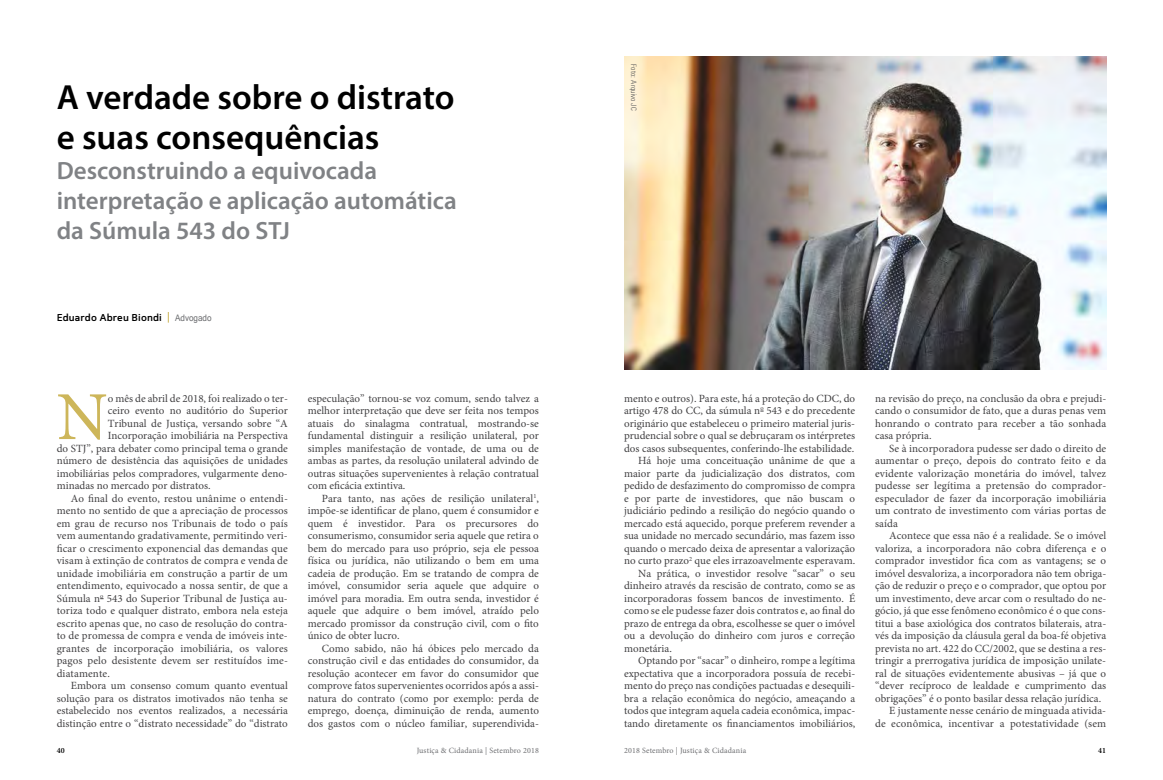
<style>
.page{position:relative;width:1163px;height:780px;background:#fff}
.page>*{position:absolute;margin:0;border:0;box-sizing:border-box;transform-origin:0 0}
.t1{font:68.7px "Minion Pro";color:#cdb65a}
.t2{font:600 35px/40px "Myriad Pro";color:#000}
.t3{font:600 25px/30px "Myriad Pro";color:#808285}
.t4{font:11px/12.5px "Minion Pro";color:#414042;text-align:justify}
.t5{font:600 10px "Mentone";letter-spacing:.015em;color:#000}
.t6{font:9px "Microsoft Sans Serif";color:#6d6e71;scale:.9 1}
.t7{font:8px "Minion Pro";letter-spacing:.02em;color:#6d6e71}
.t8{font:600 8px "Minion Pro";color:#000}
.t9{font:300 condensed 7.5px "Zurich BT";letter-spacing:.015em;color:#4f4f51}
</style>
<div class="page">
<img style="left:624px;top:57px;width:482px;height:312px">
<h2 class="t2" style="left:57px;top:77px;width:399px">A verdade sobre o distrato e suas consequências</h2>
<h3 class="t3" style="left:57px;top:155px;width:401px">Desconstruindo a equivocada interpretação e aplicação automática da Súmula 543 do STJ</h3>
<p class="t5" style="left:57px;top:311px;width:107px">Eduardo Abreu Biondi</p>
<p class="t6" style="left:175px;top:312px;width:42px">Advogado</p>
<h1 class="t1" style="left:57px;top:371px;width:53px">N</h1>
<p class="t4" style="left:108px;top:392px;width:182px">o mês de abril de 2018, foi realizado o ter-</p>
<p class="t4" style="left:108px;top:404px;width:181px">ceiro evento no auditório do Superior</p>
<p class="t4" style="left:108px;top:417px;width:181px">Tribunal de Justiça, versando sobre “A</p>
<p class="t4" style="left:108px;top:429px;width:181px">Incorporação imobiliária na Perspectiva</p>
<p class="t4" style="left:57px;top:442px;width:233px">do STJ”, para debater como principal tema o grande</p>
<p class="t4" style="left:57px;top:454px;width:233px">número de desistência das aquisições de unidades</p>
<p class="t4" style="left:57px;top:467px;width:233px">imobiliárias pelos compradores, vulgarmente deno-</p>
<p class="t4" style="left:57px;top:479px;width:155px">minadas no mercado por distratos.</p>
<p class="t4" style="left:71px;top:492px;width:218px">Ao final do evento, restou unânime o entendi-</p>
<p class="t4" style="left:57px;top:504px;width:233px">mento no sentido de que a apreciação de processos</p>
<p class="t4" style="left:57px;top:517px;width:233px">em grau de recurso nos Tribunais de todo o país</p>
<p class="t4" style="left:57px;top:529px;width:233px">vem aumentando gradativamente, permitindo veri-</p>
<p class="t4" style="left:57px;top:542px;width:233px">ficar o crescimento exponencial das demandas que</p>
<p class="t4" style="left:57px;top:554px;width:233px">visam à extinção de contratos de compra e venda de</p>
<p class="t4" style="left:57px;top:567px;width:233px">unidade imobiliária em construção a partir de um</p>
<p class="t4" style="left:57px;top:579px;width:233px">entendimento, equivocado a nossa sentir, de que a</p>
<p class="t4" style="left:57px;top:592px;width:232px">Súmula n<sup>o</sup> 543 do Superior Tribunal de Justiça au-</p>
<p class="t4" style="left:57px;top:604px;width:233px">toriza todo e qualquer distrato, embora nela esteja</p>
<p class="t4" style="left:57px;top:617px;width:233px">escrito apenas que, no caso de resolução do contra-</p>
<p class="t4" style="left:57px;top:629px;width:232px">to de promessa de compra e venda de imóveis inte-</p>
<p class="t4" style="left:57px;top:642px;width:233px">grantes de incorporação imobiliária, os valores</p>
<p class="t4" style="left:57px;top:654px;width:231px">pagos pelo desistente devem ser restituídos ime-</p>
<p class="t4" style="left:57px;top:667px;width:55px">diatamente.</p>
<p class="t4" style="left:71px;top:679px;width:218px">Embora um consenso comum quanto eventual</p>
<p class="t4" style="left:57px;top:692px;width:233px">solução para os distratos imotivados não tenha se</p>
<p class="t4" style="left:57px;top:704px;width:233px">estabelecido nos eventos realizados, a necessária</p>
<p class="t4" style="left:57px;top:717px;width:233px">distinção entre o “distrato necessidade” do “distrato</p>
<p class="t4" style="left:308px;top:392px;width:233px">especulação” tornou-se voz comum, sendo talvez a melhor interpretação que deve ser feita nos tempos atuais do sinalagma contratual, mostrando-se fundamental distinguir a resilição unilateral, por simples manifestação de vontade, de uma ou de ambas as partes, da resolução unilateral advindo de outras situações supervenientes à relação contratual com eficácia extintiva.</p>
<p class="t4" style="left:308px;top:492px;width:233px;text-indent:14px">Para tanto, nas ações de resilição unilateral<sup>1</sup>, impõe-se identificar de plano, quem é consumidor e quem é investidor. Para os precursores do consumerismo, consumidor seria aquele que retira o bem do mercado para uso próprio, seja ele pessoa física ou jurídica, não utilizando o bem em uma cadeia de produção. Em se tratando de compra de imóvel, consumidor seria aquele que adquire o imóvel para moradia. Em outra senda, investidor é aquele que adquire o bem imóvel, atraído pelo mercado promissor da construção civil, com o fito único de obter lucro.</p>
<p class="t4" style="left:308px;top:642px;width:233px;text-indent:14px">Como sabido, não há óbices pelo mercado da construção civil e das entidades do consumidor, da resolução acontecer em favor do consumidor que comprove fatos supervenientes ocorridos após a assi&shy;natura do contrato (como por exemplo: perda de emprego, doença, diminuição de renda, aumento dos gastos com o núcleo familiar, superendivida-</p>
<p class="t9" style="left:638px;top:64px;width:48px;rotate:90deg">Foto: Arquivo JC</p>
<p class="t4" style="left:624px;top:392px;width:233px">mento e outros). Para este, há a proteção do CDC, do</p>
<p class="t4" style="left:624px;top:404px;width:233px">artigo 478 do CC, da súmula n<sup>o</sup> 543 e do precedente</p>
<p class="t4" style="left:624px;top:417px;width:233px">originário que estabeleceu o primeiro material juris-</p>
<p class="t4" style="left:624px;top:429px;width:233px">prudencial sobre o qual se debruçaram os intérpretes</p>
<p class="t4" style="left:624px;top:442px;width:232px">dos casos subsequentes, conferindo-lhe estabilidade.</p>
<p class="t4" style="left:638px;top:454px;width:218px">Há hoje uma conceituação unânime de que a</p>
<p class="t4" style="left:624px;top:467px;width:233px">maior parte da judicialização dos distratos, com</p>
<p class="t4" style="left:624px;top:479px;width:233px">pedido de desfazimento do compromisso de compra</p>
<p class="t4" style="left:624px;top:492px;width:232px">e por parte de investidores, que não buscam o</p>
<p class="t4" style="left:624px;top:504px;width:232px">judiciário pedindo a resilição do negócio quando o</p>
<p class="t4" style="left:624px;top:517px;width:233px">mercado está aquecido, porque preferem revender a</p>
<p class="t4" style="left:624px;top:529px;width:232px">sua unidade no mercado secundário, mas fazem isso</p>
<p class="t4" style="left:624px;top:542px;width:232px">quando o mercado deixa de apresentar a valorização</p>
<p class="t4" style="left:624px;top:554px;width:233px">no curto prazo<sup>2</sup> que eles irrazoavelmente esperavam.</p>
<p class="t4" style="left:638px;top:567px;width:218px">Na prática, o investidor resolve “sacar” o seu</p>
<p class="t4" style="left:624px;top:579px;width:232px">dinheiro através da rescisão de contrato, como se as</p>
<p class="t4" style="left:624px;top:592px;width:233px">incorporadoras fossem bancos de investimento. É</p>
<p class="t4" style="left:624px;top:604px;width:232px">como se ele pudesse fazer dois contratos e, ao final do</p>
<p class="t4" style="left:624px;top:617px;width:233px">prazo de entrega da obra, escolhesse se quer o imóvel</p>
<p class="t4" style="left:624px;top:629px;width:233px">ou a devolução do dinheiro com juros e correção</p>
<p class="t4" style="left:624px;top:642px;width:49px">monetária.</p>
<p class="t4" style="left:638px;top:654px;width:218px">Optando por “sacar” o dinheiro, rompe a legítima</p>
<p class="t4" style="left:624px;top:667px;width:233px">expectativa que a incorporadora possuía de recebi-</p>
<p class="t4" style="left:624px;top:679px;width:232px">mento do preço nas condições pactuadas e desequili-</p>
<p class="t4" style="left:624px;top:692px;width:232px">bra a relação econômica do negócio, ameaçando a</p>
<p class="t4" style="left:624px;top:704px;width:233px">todos que integram aquela cadeia econômica, impac-</p>
<p class="t4" style="left:624px;top:717px;width:233px">tando diretamente os financiamentos imobiliários,</p>
<p class="t4" style="left:874px;top:392px;width:233px">na revisão do preço, na conclusão da obra e prejudi&shy;cando o consumidor de fato, que a duras penas vem honrando o contrato para receber a tão sonhada casa própria.</p>
<p class="t4" style="left:874px;top:442px;width:233px;text-indent:14px">Se à incorporadora pudesse ser dado o direito de aumentar o preço, depois do contrato feito e da evidente valorização monetária do imóvel, talvez pudesse ser legítima a pretensão do comprador&shy;especulador de fazer da incorporação imobiliária um contrato de investimento com várias portas de saída</p>
<p class="t4" style="left:889px;top:529px;width:218px">Acontece que essa não é a realidade. Se o imóvel</p>
<p class="t4" style="left:874px;top:541px;width:233px">valoriza, a incorporadora não cobra diferença e o</p>
<p class="t4" style="left:874px;top:554px;width:232px">comprador investidor fica com as vantagens; se o</p>
<p class="t4" style="left:874px;top:566px;width:233px">imóvel desvaloriza, a incorporadora não tem obriga-</p>
<p class="t4" style="left:874px;top:579px;width:232px">ção de reduzir o preço e o comprador, que optou por</p>
<p class="t4" style="left:874px;top:591px;width:233px">um investimento, deve arcar com o resultado do ne-</p>
<p class="t4" style="left:874px;top:604px;width:233px">gócio, já que esse fenômeno econômico é o que cons-</p>
<p class="t4" style="left:874px;top:616px;width:233px">titui a base axiológica dos contratos bilaterais, atra-</p>
<p class="t4" style="left:874px;top:629px;width:232px">vés da imposição da cláusula geral da boa-fé objetiva</p>
<p class="t4" style="left:874px;top:641px;width:233px">prevista no art. 422 do CC/2002, que se destina a res-</p>
<p class="t4" style="left:874px;top:654px;width:233px">tringir a prerrogativa jurídica de imposição unilate-</p>
<p class="t4" style="left:874px;top:666px;width:233px">ral de situações evidentemente abusivas – já que o</p>
<p class="t4" style="left:874px;top:679px;width:233px">“dever recíproco de lealdade e cumprimento das</p>
<p class="t4" style="left:874px;top:691px;width:228px">obrigações” é o ponto basilar dessa relação jurídica.</p>
<p class="t4" style="left:889px;top:704px;width:218px">E justamente nesse cenário de minguada ativida-</p>
<p class="t4" style="left:874px;top:716px;width:233px">de econômica, incentivar a potestatividade (sem</p>
<p class="t8" style="left:57px;top:744px;width:10px">40</p>
<p class="t7" style="left:416px;top:745px;width:124px">Justiça &amp; Cidadania | Setembro 2018</p>
<p class="t7" style="left:624px;top:745px;width:124px">2018 Setembro | Justiça &amp; Cidadania</p>
<p class="t8" style="left:1097px;top:744px;width:10px">41</p>
</div>
